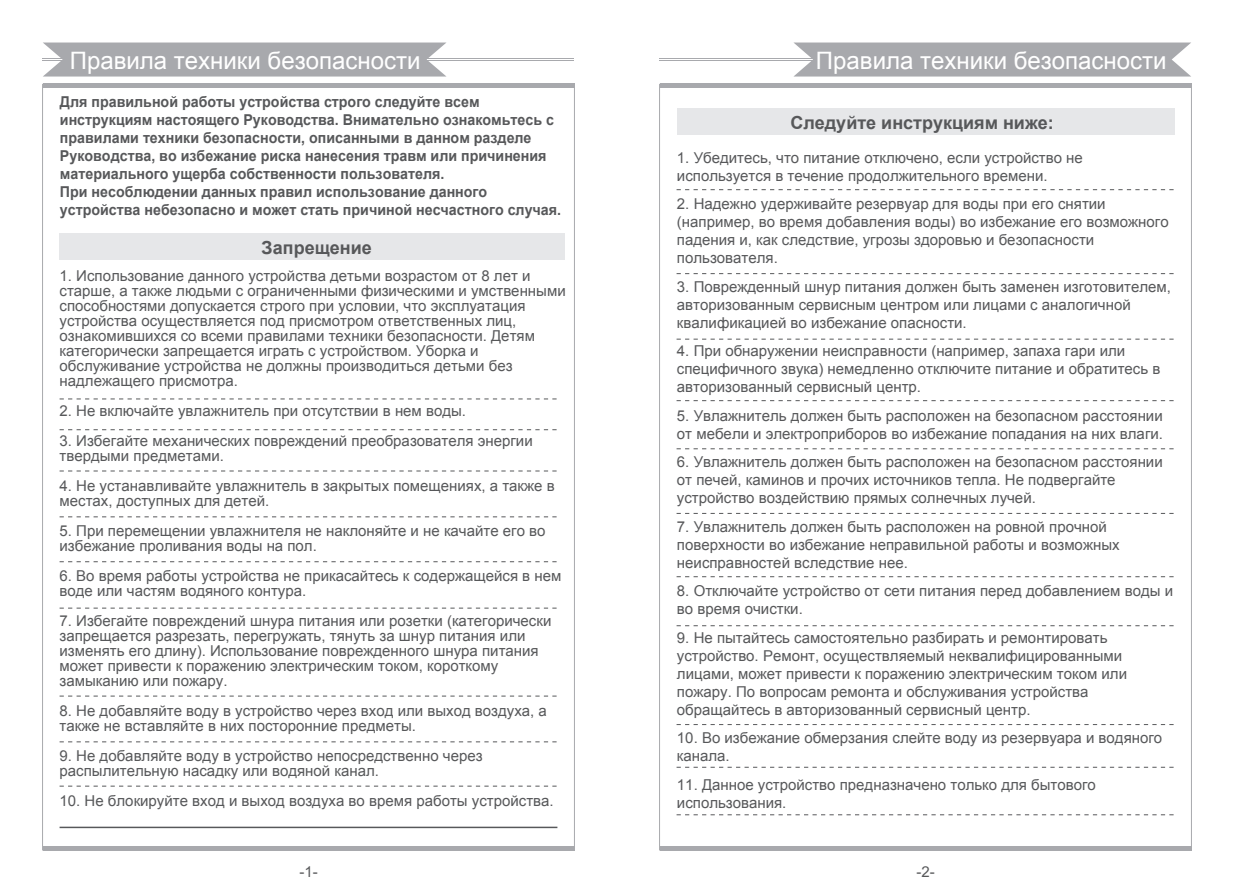
<style>
.page{position:relative;width:1234px;height:893px;background:#fff}
.page>*{position:absolute;margin:0;border:0;box-sizing:border-box;transform-origin:0 0}
.t1{font:24px "Arial";color:#fff}
.t2{font:700 18px "Arial";color:#57585a}
.t3{font:15px/18px "Arial";color:#57585a}
.t4{font:700 15px/18px "Arial";color:#57585a;scale:.95 1}
.t5{font:15px "Arial";color:#57585a}
.s1{font-style:inherit}
</style>
<div class="page">
<hr style="left:43px;top:84px;width:531px;height:4px;background:#a8a9ad">
<hr style="left:43px;top:846px;width:531px;height:4px;background:#a8a9ad">
<hr style="left:574px;top:84px;width:1px;height:766px;background:#a8a9ad">
<hr style="left:42px;top:84px;width:1px;height:766px;background:#a8a9ad">
<hr style="left:43px;top:58px;width:531px;height:1px;background:#a8a9ad">
<hr style="left:43px;top:61px;width:531px;height:1px;background:#a8a9ad">
<svg style="left:43px;top:43px;width:403px;height:34px;background:#acadb1"></svg>
<div style="left:60px;top:233px;width:504px;height:27px;background:#e6e7e9"></div>
<hr style="left:60px;top:827px;width:497px;height:1px;background:#57585a">
<svg style="left:60px;top:516px;width:497px;height:1px"></svg>
<svg style="left:60px;top:608px;width:497px;height:1px"></svg>
<svg style="left:60px;top:398px;width:497px;height:1px"></svg>
<svg style="left:60px;top:429px;width:497px;height:1px"></svg>
<svg style="left:60px;top:471px;width:497px;height:1px"></svg>
<svg style="left:60px;top:561px;width:497px;height:1px"></svg>
<svg style="left:60px;top:741px;width:497px;height:1px"></svg>
<svg style="left:60px;top:786px;width:497px;height:1px"></svg>
<svg style="left:60px;top:696px;width:497px;height:1px"></svg>
<hr style="left:659px;top:84px;width:532px;height:4px;background:#a8a9ad">
<hr style="left:659px;top:846px;width:532px;height:4px;background:#a8a9ad">
<hr style="left:1190px;top:84px;width:1px;height:766px;background:#a8a9ad">
<hr style="left:659px;top:84px;width:1px;height:766px;background:#a8a9ad">
<hr style="left:659px;top:58px;width:257px;height:1px;background:#a8a9ad">
<hr style="left:659px;top:61px;width:257px;height:1px;background:#a8a9ad">
<svg style="left:793px;top:43px;width:397px;height:34px;background:#adaeb1"></svg>
<div style="left:676px;top:109px;width:498px;height:26px;background:#e6e7e9"></div>
<svg style="left:676px;top:189px;width:498px;height:1px"></svg>
<svg style="left:676px;top:273px;width:498px;height:1px"></svg>
<svg style="left:676px;top:339px;width:498px;height:1px"></svg>
<svg style="left:676px;top:448px;width:498px;height:1px"></svg>
<svg style="left:676px;top:513px;width:498px;height:1px"></svg>
<svg style="left:676px;top:576px;width:498px;height:1px"></svg>
<svg style="left:676px;top:625px;width:498px;height:1px"></svg>
<svg style="left:676px;top:724px;width:498px;height:1px"></svg>
<svg style="left:676px;top:814px;width:498px;height:1px"></svg>
<svg style="left:676px;top:767px;width:498px;height:1px"></svg>
<svg style="left:676px;top:400px;width:498px;height:1px"></svg>
<h1 class="t1" style="left:70px;top:44px;width:352px">Правила техники безопасности</h1>
<p class="t4" style="left:60px;top:93px;width:529px">Для правильной работы устройства строго следуйте всем инструкциям настоящего Руководства. Внимательно ознакомьтесь с правилами техники безопасности, описанными в данном разделе Руководства, во избежание риска нанесения травм или причинения материального ущерба собственности пользователя.<br>При несоблюдении данных правил использование данного устройства небезопасно и может стать причиной несчастного случая.</p>
<p class="t2" style="left:261px;top:235px;width:112px">Запрещение</p>
<p class="t3" style="left:60px;top:268px;width:507px;line-height:15px">1. Использование данного устройства детьми возрастом от 8 лет и старше, а также людьми с ограниченными физическими и умственными способностями допускается строго при условии, что эксплуатация устройства осуществляется под присмотром ответственных лиц, ознакомившихся со всеми правилами техники безопасности. Детям категорически запрещается играть с устройством. Уборка и обслуживание устройства не должны производиться детьми без надлежащего присмотра.</p>
<p class="t3" style="left:60px;top:402px;width:408px">2. Не включайте увлажнитель при отсутствии в нем воды.</p>
<p class="t3" style="left:60px;top:433px;width:474px;line-height:15px">3. Избегайте механических повреждений преобразователя энергии твердыми предметами.</p>
<p class="t3" style="left:60px;top:478px;width:496px;line-height:15px">4. Не устанавливайте увлажнитель в закрытых помещениях, а также в местах, доступных для детей.</p>
<p class="t3" style="left:60px;top:523px;width:487px;line-height:15px">5. При перемещении увлажнителя не наклоняйте и не качайте его во избежание проливания воды на пол.</p>
<p class="t3" style="left:60px;top:568px;width:503px;line-height:15px">6. Во время работы устройства не прикасайтесь к содержащейся в нем воде или частям водяного контура.</p>
<p class="t3" style="left:60px;top:613px;width:493px;line-height:15px">7. Избегайте повреждений шнура питания или розетки (категорически запрещается разрезать, перегружать, тянуть за шнур питания или изменять его длину). Использование поврежденного шнура питания может привести к поражению электрическим током, короткому замыканию или пожару.</p>
<p class="t3" style="left:60px;top:703px;width:489px;line-height:15px">8. Не добавляйте воду в устройство через вход или выход воздуха, а также не вставляйте в них посторонние предметы.</p>
<p class="t3" style="left:60px;top:748px;width:424px;line-height:15px">9. Не добавляйте воду в устройство непосредственно через распылительную насадку или водяной канал.</p>
<p class="t3" style="left:60px;top:792px;width:495px">10. Не блокируйте вход и выход воздуха во время работы устройства.</p>
<p class="t5" style="left:299px;top:866px;width:20px">-1-</p>
<h1 class="t1" style="left:815px;top:44px;width:352px">Правила техники безопасности</h1>
<p class="t2" style="left:790px;top:110px;width:265px">Следуйте инструкциям ниже:</p>
<p class="t3" style="left:676px;top:148px;width:407px"><span class="s1">1.</span> Убедитесь, что питание отключено, если устройство не используется в течение продолжительного времени.</p>
<p class="t3" style="left:676px;top:195px;width:493px">2. Надежно удерживайте резервуар для воды при его снятии (например, во время добавления воды) во избежание его возможного падения и, как следствие, угрозы здоровью и безопасности пользователя.</p>
<p class="t3" style="left:676px;top:277px;width:495px">3. Поврежденный шнур питания должен быть заменен изготовителем, авторизованным сервисным центром или лицами с аналогичной квалификацией во избежание опасности.</p>
<p class="t3" style="left:676px;top:342px;width:485px">4. При обнаружении неисправности (например, запаха гари или специфичного звука) немедленно отключите питание и обратитесь в авторизованный сервисный центр.</p>
<p class="t3" style="left:676px;top:406px;width:487px">5. Увлажнитель должен быть расположен на безопасном расстоянии от мебели и электроприборов во избежание попадания на них влаги.</p>
<p class="t3" style="left:676px;top:453px;width:487px">6. Увлажнитель должен быть расположен на безопасном расстоянии от печей, каминов и прочих источников тепла. Не подвергайте устройство воздействию прямых солнечных лучей.</p>
<p class="t3" style="left:676px;top:517px;width:444px">7. Увлажнитель должен быть расположен на ровной прочной поверхности во избежание неправильной работы и возможных неисправностей вследствие нее.</p>
<p class="t3" style="left:676px;top:582px;width:497px">8. Отключайте устройство от сети питания перед добавлением воды и во время очистки.</p>
<p class="t3" style="left:676px;top:628px;width:451px">9. Не пытайтесь самостоятельно разбирать и ремонтировать устройство. Ремонт, осуществляемый неквалифицированными лицами, может привести к поражению электрическим током или пожару. По вопросам ремонта и обслуживания устройства обращайтесь в авторизованный сервисный центр.</p>
<p class="t3" style="left:676px;top:729px;width:486px">10. Во избежание обмерзания слейте воду из резервуара и водяного канала.</p>
<p class="t3" style="left:676px;top:775px;width:420px">11. Данное устройство предназначено только для бытового использования.</p>
<p class="t5" style="left:916px;top:866px;width:20px">-2-</p>
</div>
